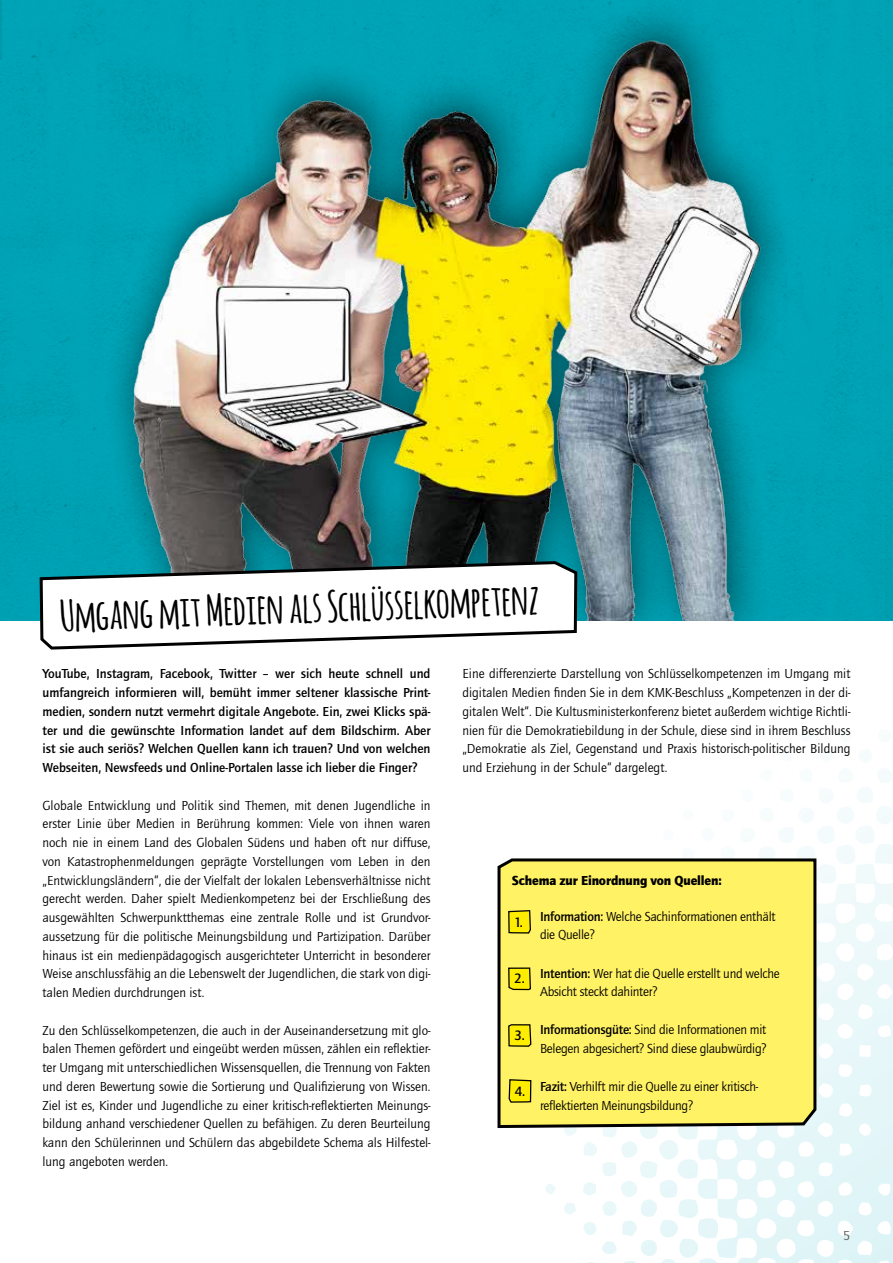
<style>
.page{position:relative;width:893px;height:1263px;background:#fff}
.page>*{position:absolute;margin:0;border:0;box-sizing:border-box;transform-origin:0 0}
.A4_V_Partner_H2{font:700 42px "Amatic";color:#000}
.t1{font:500 14.1px "Quay Sans ITC Std";color:#000}
.A4_V_allgemein_p{font:13.5px/18.8px "Quay Sans ITC Std";letter-spacing:-.02em;color:#000}
.A4_V_allgemein_p-2{font:500 13.5px/18.8px "Quay Sans ITC Std";color:#000;text-align:justify}
.t2{font:900 13.5px "Quay Sans ITC Std";letter-spacing:-.01em;color:#000}
.t3{font:13.5px "Quay Sans ITC Std";color:#565656}
.s1{font-weight:500}
</style>
<div class="page">
<svg style="left:545px;top:773px;width:348px;height:490px"></svg>
<img style="left:1px;top:0;width:892px;height:621px">
<div style="left:497px;top:857px;width:321px;height:272px;background:#fff264"></div>
<hr style="left:0;top:0;width:1px;height:60px;background:#00aec2">
<svg style="left:507px;top:909px;width:25px;height:25px"></svg>
<svg style="left:507px;top:967px;width:25px;height:24px"></svg>
<svg style="left:507px;top:1023px;width:25px;height:24px"></svg>
<svg style="left:508px;top:1078px;width:24px;height:25px"></svg>
<svg style="left:38px;top:560px;width:541px;height:90px"></svg>
<h2 class="A4_V_Partner_H2" style="left:59px;top:586px;width:481px;rotate:-2deg">Umgang mit Medien als Schlüsselkompetenz</h2>
<p class="A4_V_allgemein_p-2" style="left:43px;top:664px;width:390px">YouTube, Instagram, Facebook, Twitter – wer sich heute schnell und umfangreich informieren will, bemüht immer seltener klassische Print&shy;medien, sondern nutzt vermehrt digitale Angebote. Ein, zwei Klicks spä&shy;ter und die gewünschte Information landet auf dem Bildschirm. Aber ist sie auch seriös? Welchen Quellen kann ich trauen? Und von welchen Webseiten, Newsfeeds und Online-Portalen lasse ich lieber die Finger?</p>
<p class="A4_V_allgemein_p" style="left:43px;top:796px;width:390px;text-align:justify">Globale Entwicklung und Politik sind Themen, mit denen Jugendliche in erster Linie über Medien in Berührung kommen: Viele von ihnen waren noch nie in einem Land des Globalen Südens und haben oft nur diffuse, von Katastrophenmeldungen geprägte Vorstellungen vom Leben in den „Entwicklungsländern“, die der Vielfalt der lokalen Lebensverhältnisse nicht gerecht werden. Daher spielt Medienkompetenz bei der Erschließung des ausgewählten Schwerpunktthemas eine zentrale Rolle und ist Grundvor&shy;aussetzung für die politische Meinungsbildung und Partizipation. Darüber hinaus ist ein medienpädagogisch ausgerichteter Unterricht in besonderer Weise anschlussfähig an die Lebenswelt der Jugendlichen, die stark von digi&shy;talen Medien durchdrungen ist.</p>
<p class="A4_V_allgemein_p" style="left:43px;top:1021px;width:390px;text-align:justify">Zu den Schlüsselkompetenzen, die auch in der Auseinandersetzung mit glo&shy;balen Themen gefördert und eingeübt werden müssen, zählen ein reflektier&shy;ter Umgang mit unterschiedlichen Wissensquellen, die Trennung von Fakten und deren Bewertung sowie die Sortierung und Qualifizierung von Wissen.<br>Ziel ist es, Kinder und Jugendliche zu einer kritisch-reflektierten Meinungs&shy;bildung anhand verschiedener Quellen zu befähigen. Zu deren Beurteilung kann den Schülerinnen und Schülern das abgebildete Schema als Hilfestel&shy;lung angeboten werden.</p>
<p class="A4_V_allgemein_p" style="left:462px;top:664px;width:390px;text-align:justify">Eine differenzierte Darstellung von Schlüsselkompetenzen im Umgang mit digitalen Medien finden Sie in dem KMK-Beschluss „Kompetenzen in der di&shy;gitalen Welt“. Die Kultusministerkonferenz bietet außerdem wichtige Richtli&shy;nien für die Demokratiebildung in der Schule, diese sind in ihrem Beschluss „Demokratie als Ziel, Gegenstand und Praxis historisch-politischer Bildung und Erziehung in der Schule“ dargelegt.</p>
<p class="t2" style="left:512px;top:872px;width:211px">Schema zur Einordnung von Quellen:</p>
<p class="t1" style="left:514px;top:914px;width:10px">1.</p>
<p class="t1" style="left:514px;top:970px;width:12px">2.</p>
<p class="t1" style="left:514px;top:1027px;width:12px">3.</p>
<p class="t1" style="left:515px;top:1083px;width:12px">4.</p>
<p class="A4_V_allgemein_p" style="left:540px;top:907px;width:237px"><span class="s1">Information:</span> Welche Sachinformationen enthält die Quelle?</p>
<p class="A4_V_allgemein_p" style="left:540px;top:964px;width:241px"><span class="s1">Intention:</span> Wer hat die Quelle erstellt und welche<br>Absicht steckt dahinter?</p>
<p class="A4_V_allgemein_p" style="left:540px;top:1020px;width:228px"><span class="s1">Informationsgüte:</span> Sind die Informationen mit<br>Belegen abgesichert? Sind diese glaubwürdig?</p>
<p class="A4_V_allgemein_p" style="left:540px;top:1077px;width:220px"><span class="s1">Fazit:</span> Verhilft mir die Quelle zu einer kritisch&shy;reflektierten Meinungsbildung?</p>
<p class="t3" style="left:843px;top:1227px;width:9px">5</p>
</div>
